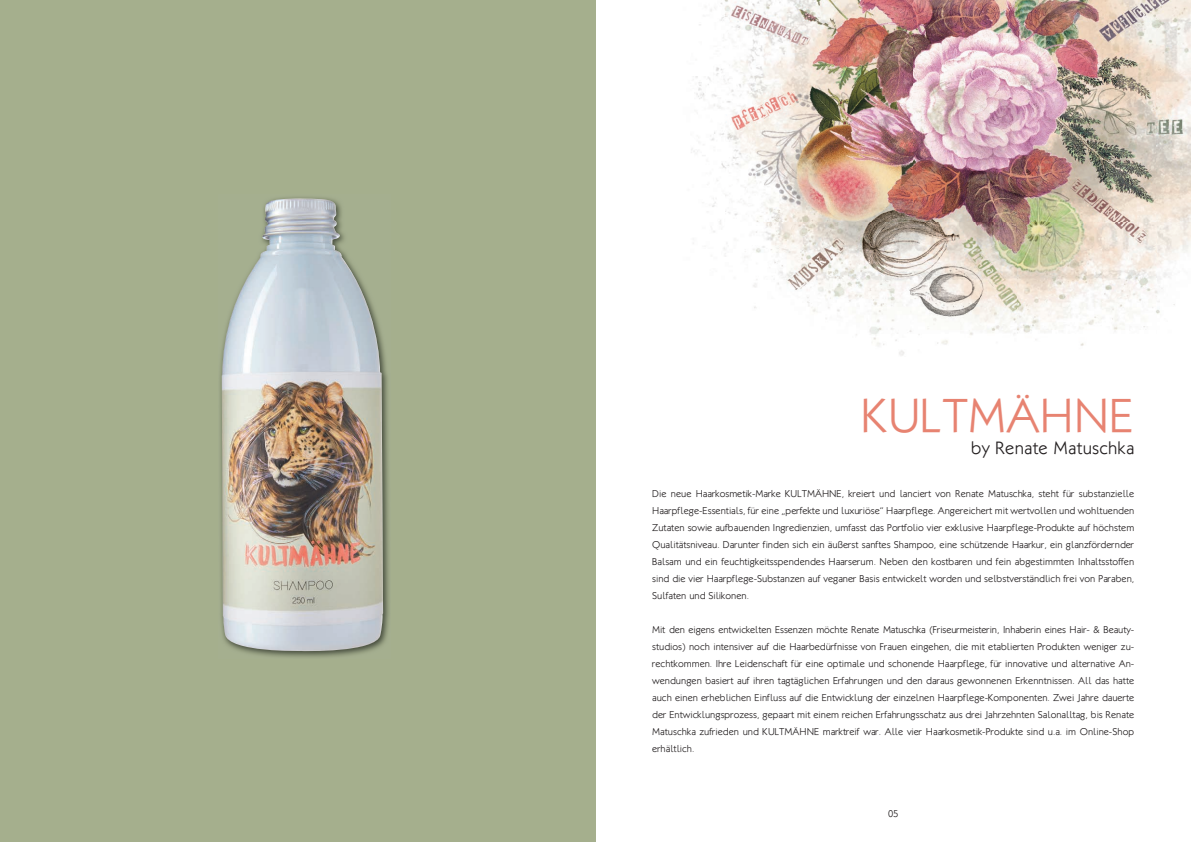
<style>
.page{position:relative;width:1191px;height:842px;background:#fff}
.page>*{position:absolute;margin:0;border:0;box-sizing:border-box;transform-origin:0 0}
.t1{font:300 48px "Klill";color:#e78371}
.t2{font:300 18px "Klill";letter-spacing:.015em;color:#231f20}
.t3{font:300 10px/17px "Klill";color:#231f20;text-align:justify}
</style>
<div class="page">
<div style="left:0;top:0;width:595px;height:842px;background:#a5af8d"></div>
<img style="left:220px;top:197px;width:169px;height:460px">
<img style="left:222px;top:198px;width:161px;height:455px">
<img style="left:691px;top:0;width:500px;height:356px">
<h1 class="t1" style="left:862px;top:388px;width:273px">KULTMÄHNE</h1>
<h2 class="t2" style="left:971px;top:437px;width:164px">by Renate Matuschka</h2>
<p class="t3" style="left:652px;top:485px;width:483px">Die neue Haarkosmetik-Marke KULTMÄHNE, kreiert und lanciert von Renate Matuschka, steht für substanzielle Haarpflege-Essentials, für eine „perfekte und luxuriöse“ Haarpflege. Angereichert mit wertvollen und wohltuenden Zutaten sowie aufbauenden Ingredienzien, umfasst das Portfolio vier exklusive Haarpflege-Produkte auf höchstem Qualitätsniveau. Darunter finden sich ein äußerst sanftes Shampoo, eine schützende Haarkur, ein glanzfördernder Balsam und ein feuchtigkeitsspendendes Haarserum. Neben den kostbaren und fein abgestimmten Inhaltsstoffen sind die vier Haarpflege-Substanzen auf veganer Basis entwickelt worden und selbstverständlich frei von Paraben, Sulfaten und Silikonen.</p>
<p class="t3" style="left:652px;top:621px;width:483px">Mit den eigens entwickelten Essenzen möchte Renate Matuschka (Friseurmeisterin, Inhaberin eines Hair- &amp; Beauty&shy;studios) noch intensiver auf die Haarbedürfnisse von Frauen eingehen, die mit etablierten Produkten weniger zu&shy;rechtkommen. Ihre Leidenschaft für eine optimale und schonende Haarpflege, für innovative und alternative An&shy;wendungen basiert auf ihren tagtäglichen Erfahrungen und den daraus gewonnenen Erkenntnissen. All das hatte auch einen erheblichen Einfluss auf die Entwicklung der einzelnen Haarpflege-Komponenten. Zwei Jahre dauerte der Entwicklungsprozess, gepaart mit einem reichen Erfahrungsschatz aus drei Jahrzehnten Salonalltag, bis Renate Matuschka zufrieden und KULTMÄHNE marktreif war. Alle vier Haarkosmetik-Produkte sind u.a. im Online-Shop erhältlich.</p>
<p class="t3" style="left:888px;top:805px;width:12px">05</p>
</div>
